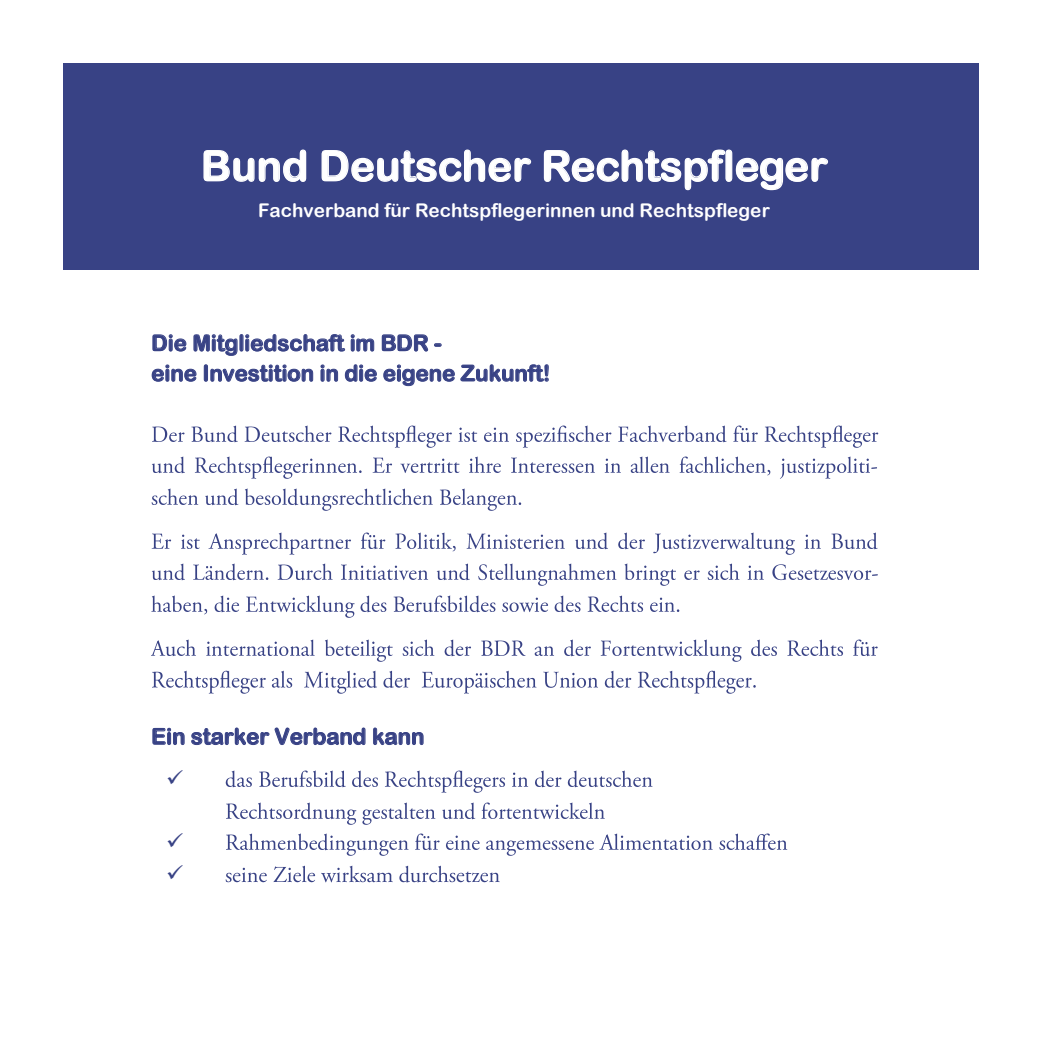
<style>
.page{position:relative;width:1042px;height:1042px;background:#fff}
.page>*{position:absolute;margin:0;border:0;box-sizing:border-box;transform-origin:0 0}
.t1{font:700 42px "Arial Rounded MT";color:#fff}
.t2{font:700 22.22px/30.3px "Arial Rounded MT";color:#384285}
.t3{font:700 18.9px "Arial Rounded MT";color:#fff}
</style>
<div class="page">
<div style="left:63px;top:63px;width:916px;height:206px;background:#384285"></div>
<img style="left:152px;top:425px;width:727px;height:23px">
<img style="left:152px;top:456px;width:725px;height:23px">
<img style="left:151px;top:488px;width:371px;height:23px">
<img style="left:151px;top:532px;width:727px;height:23px">
<img style="left:152px;top:563px;width:726px;height:23px">
<img style="left:151px;top:595px;width:529px;height:23px">
<img style="left:151px;top:639px;width:727px;height:23px">
<img style="left:152px;top:670px;width:604px;height:24px">
<img style="left:226px;top:770px;width:427px;height:23px">
<img style="left:226px;top:802px;width:379px;height:23px">
<img style="left:226px;top:833px;width:562px;height:23px">
<img style="left:226px;top:865px;width:274px;height:18px">
<p class="t1" style="left:201px;top:141px;width:628px">Bund Deutscher Rechtspfleger</p>
<p class="t3" style="left:258px;top:199px;width:513px">Fachverband für Rechtspflegerinnen und Rechtspfleger</p>
<p class="t2" style="left:151px;top:327px;width:400px">Die Mitgliedschaft im BDR -<br>eine Investition in die eigene Zukunft!</p>
<p class="t2" style="left:166px;top:715px;width:260px;line-height:42.9px;text-indent:-15px">Ein starker Verband kann ✓</p>
</div>
